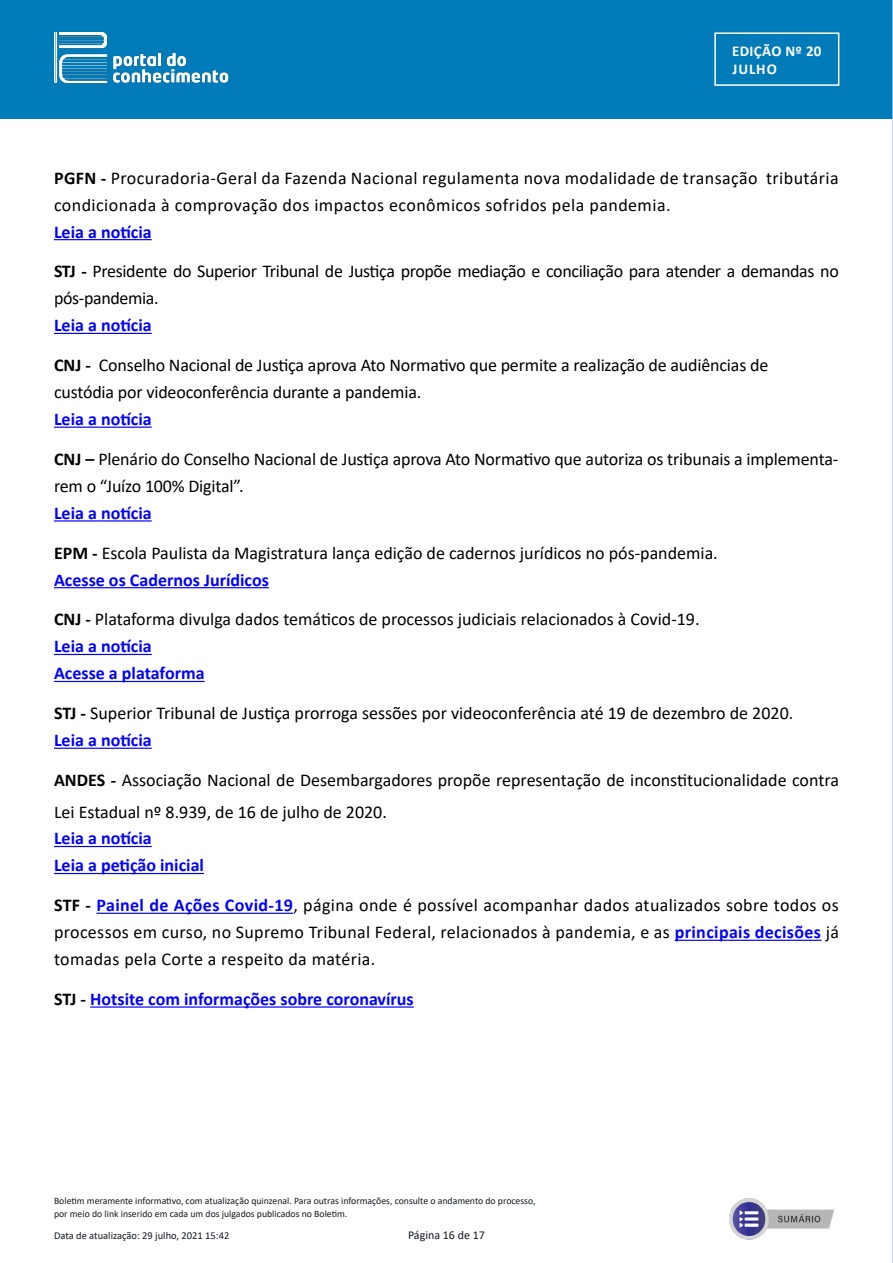
<style>
.page{position:relative;width:893px;height:1263px;background:#fff}
.page>*{position:absolute;margin:0;border:0;box-sizing:border-box;transform-origin:0 0}
.t1{font:18px/27px "Calibri";color:#000}
.t2{font:18px/27px "Calibri";letter-spacing:.025em;color:#000}
.t3{font:700 18px/27px "Calibri";color:#00f}
.t4{font:18px/27px "Calibri";letter-spacing:-.02em;color:#000}
.t5{font:700 15px/18px "Calibri";letter-spacing:.02em;color:#fff}
.t6{font:12px "Calibri";color:#131a22}
.t7{font:10.5px "Calibri";color:#131a22}
.t8{font:9.75px/12.3px "Calibri";color:#131a22}
.s1{font-weight:700}
.s2{font-weight:700;color:#00f}
.s3{color:#000}
</style>
<div class="page">
<div style="left:0;top:0;width:893px;height:118px;background:#007bb9"></div>
<img style="left:55px;top:33px;width:173px;height:51px">
<div style="left:714px;top:32px;width:125px;height:54px;border:2px solid #fff"></div>
<hr style="left:54px;top:239px;width:98px;height:1px;background:#00f">
<hr style="left:54px;top:333px;width:98px;height:1px;background:#00f">
<hr style="left:54px;top:427px;width:98px;height:1px;background:#00f">
<hr style="left:54px;top:520px;width:98px;height:1px;background:#00f">
<hr style="left:54px;top:587px;width:215px;height:1px;background:#00f">
<hr style="left:54px;top:654px;width:98px;height:1px;background:#00f">
<hr style="left:54px;top:681px;width:151px;height:1px;background:#00f">
<hr style="left:54px;top:748px;width:98px;height:1px;background:#00f">
<hr style="left:54px;top:846px;width:98px;height:1px;background:#00f">
<hr style="left:54px;top:873px;width:150px;height:1px;background:#00f">
<hr style="left:97px;top:913px;width:196px;height:1px;background:#00f">
<hr style="left:675px;top:940px;width:146px;height:1px;background:#00f">
<hr style="left:90px;top:1006px;width:324px;height:2px;background:#00f">
<img style="left:729px;top:1198px;width:105px;height:42px">
<svg style="left:892px;top:0;width:1px;height:1263px"></svg>
<p class="t5" style="left:732px;top:42px;width:91px">EDIÇÃO Nº 20<br>JULHO</p>
<p class="t2" style="left:54px;top:164px;width:786px"><span class="s1">PGFN -</span> Procuradoria-Geral da Fazenda Nacional regulamenta nova modalidade de transação tributária condicionada à comprovação dos impactos econômicos sofridos pela pandemia.</p>
<p class="t3" style="left:54px;top:218px;width:99px">Leia a notícia</p>
<p class="t4" style="left:54px;top:257px;width:786px"><span class="s1">STJ -</span> Presidente do Superior Tribunal de Justiça propõe mediação e conciliação para atender a demandas no pós-pandemia.</p>
<p class="t3" style="left:54px;top:312px;width:99px">Leia a notícia</p>
<p class="t1" style="left:54px;top:351px;width:716px"><span class="s1">CNJ -</span> Conselho Nacional de Justiça aprova Ato Normativo que permite a realização de audiências de custódia por videoconferência durante a pandemia.</p>
<p class="t3" style="left:54px;top:405px;width:99px">Leia a notícia</p>
<p class="t1" style="left:54px;top:445px;width:786px"><span class="s1">CNJ –</span> Plenário do Conselho Nacional de Justiça aprova Ato Normativo que autoriza os tribunais a implementa&shy;rem o “Juízo 100% Digital”.</p>
<p class="t3" style="left:54px;top:499px;width:99px">Leia a notícia</p>
<p class="t1" style="left:54px;top:539px;width:665px"><span class="s1">EPM -</span> Escola Paulista da Magistratura lança edição de cadernos jurídicos no pós-pandemia.<br><span class="s2">Acesse os Cadernos Jurídicos</span></p>
<p class="t1" style="left:54px;top:605px;width:647px"><span class="s1">CNJ -</span> Plataforma divulga dados temáticos de processos judiciais relacionados à Covid-19.<br><span class="s2">Leia a notícia<br>Acesse a plataforma</span></p>
<p class="t1" style="left:54px;top:699px;width:741px"><span class="s1">STJ -</span> Superior Tribunal de Justiça prorroga sessões por videoconferência até 19 de dezembro de 2020.<br><span class="s2">Leia a notícia</span></p>
<p class="t1" style="left:54px;top:764px;width:786px;line-height:31.5px"><span class="s1">ANDES -</span> Associação Nacional de Desembargadores propõe representação de inconstitucionalidade contra<br>Lei Estadual nº 8.939, de 16 de julho de 2020.</p>
<p class="t3" style="left:54px;top:825px;width:152px">Leia a notícia<br>Leia a petição inicial</p>
<p class="t1" style="left:54px;top:891px;width:786px;text-align:justify"><span class="s1">STF -</span> <span class="s2">Painel de Ações Covid-19</span>, página onde é possível acompanhar dados atualizados sobre todos os processos em curso, no Supremo Tribunal Federal, relacionados à pandemia, e as <span class="s2">principais decisões</span> já tomadas pela Corte a respeito da matéria.</p>
<p class="t3" style="left:54px;top:985px;width:361px"><span class="s3">STJ -</span> Hotsite com informações sobre coronavírus</p>
<p class="t8" style="left:54px;top:1195px;width:483px">Boletim meramente informativo, com atualização quinzenal. Para outras informações, consulte o andamento do processo, por meio do link inserido em cada um dos julgados publicados no Boletim.</p>
<p class="t7" style="left:54px;top:1229px;width:177px">Data de atualização: 29 julho, 2021 15:42</p>
<p class="t6" style="left:408px;top:1227px;width:78px">Página 16 de 17</p>
</div>
